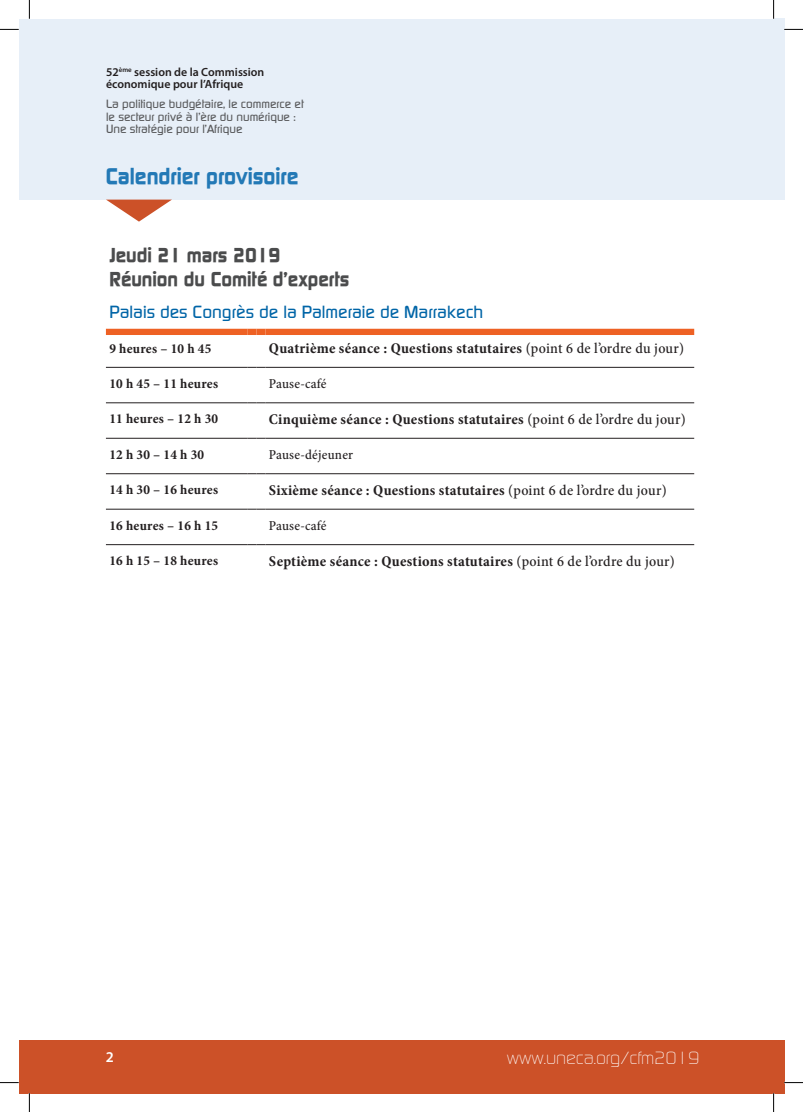
<style>
.page{position:relative;width:803px;height:1112px;background:#fff}
.page>*{position:absolute;margin:0;border:0;box-sizing:border-box;transform-origin:0 0}
.t1{font:700 22.5px "Continuum";color:#2379b6}
.t2{font:700 20px/24px "Continuum";color:#4b4c4d}
.t3{font:500 17.5px "Continuum";color:#0065a7}
.t4{font:300 17.5px "Continuum";color:#fff}
.t5{font:700 condensed 15px "Minion Pro";letter-spacing:.015em;color:#231f20}
.t6{font:600 15px "Myriad Pro";color:#fff}
.t7{font:700 condensed 13.75px "Minion Pro";letter-spacing:.015em;color:#231f20}
.t8{font:500 condensed 13.75px "Minion Pro";letter-spacing:.015em;color:#231f20}
.t9{font:500 11.88px/12.5px "Continuum";color:#57585a}
.t10{font:600 11.88px/11.2px "Myriad Pro";color:#231f20}
.s1{font-weight:500}
</style>
<div class="page">
<div style="left:774px;top:19px;width:10px;height:180px;background:#e7eff8"></div>
<div style="left:774px;top:1039px;width:10px;height:53px;background:#cc5128"></div>
<div style="left:19px;top:19px;width:754px;height:180px;background:#e7eff8"></div>
<div style="left:19px;top:1040px;width:754px;height:52px;background:#cc5128"></div>
<svg style="left:106px;top:199px;width:66px;height:22px"></svg>
<hr style="left:106px;top:367px;width:142px;height:1px;background:#231f20">
<svg style="left:248px;top:367px;width:17px;height:1px"></svg>
<hr style="left:265px;top:367px;width:429px;height:1px;background:#231f20">
<hr style="left:106px;top:402px;width:142px;height:1px;background:#231f20">
<svg style="left:248px;top:402px;width:17px;height:1px"></svg>
<hr style="left:265px;top:402px;width:429px;height:1px;background:#231f20">
<hr style="left:106px;top:438px;width:142px;height:1px;background:#231f20">
<svg style="left:248px;top:438px;width:17px;height:1px"></svg>
<hr style="left:265px;top:438px;width:429px;height:1px;background:#231f20">
<hr style="left:106px;top:473px;width:142px;height:1px;background:#231f20">
<svg style="left:248px;top:473px;width:17px;height:1px"></svg>
<hr style="left:265px;top:473px;width:429px;height:1px;background:#231f20">
<hr style="left:106px;top:509px;width:142px;height:1px;background:#231f20">
<svg style="left:248px;top:509px;width:17px;height:1px"></svg>
<hr style="left:265px;top:509px;width:429px;height:1px;background:#231f20">
<hr style="left:106px;top:544px;width:142px;height:1px;background:#231f20">
<svg style="left:248px;top:544px;width:17px;height:1px"></svg>
<hr style="left:265px;top:544px;width:429px;height:1px;background:#231f20">
<div style="left:106px;top:328px;width:142px;height:7px;background:#ee6124"></div>
<div style="left:248px;top:328px;width:9px;height:7px;background:#ee6124"></div>
<div style="left:257px;top:328px;width:8px;height:7px;background:#ee6124"></div>
<div style="left:265px;top:328px;width:429px;height:7px;background:#ee6124"></div>
<svg style="left:0;top:29px;width:19px;height:1px"></svg>
<svg style="left:784px;top:29px;width:19px;height:1px"></svg>
<svg style="left:0;top:1082px;width:19px;height:1px"></svg>
<svg style="left:784px;top:1081px;width:19px;height:2px"></svg>
<svg style="left:29px;top:0;width:1px;height:19px"></svg>
<svg style="left:29px;top:1092px;width:1px;height:19px"></svg>
<svg style="left:773px;top:0;width:1px;height:19px"></svg>
<svg style="left:773px;top:1092px;width:1px;height:19px"></svg>
<p class="t10" style="left:106px;top:66px;width:160px">52<sup>ème</sup> session de la Commission économique pour l’Afrique</p>
<p class="t9" style="left:106px;top:97px;width:199px">La politique budgétaire, le commerce et le secteur privé à l’ère du numérique :<br>Une stratégie pour l’Afrique</p>
<h1 class="t1" style="left:106px;top:161px;width:194px">Calendrier provisoire</h1>
<h2 class="t2" style="left:109px;top:242px;width:241px">Jeudi 21 mars 2019<br>Réunion du Comité d’experts</h2>
<p class="t3" style="left:109px;top:300px;width:375px">Palais des Congrès de la Palmeraie de Marrakech</p>
<p class="t7" style="left:109px;top:338px;width:103px">9 heures – 10 h 45</p>
<p class="t5" style="left:269px;top:338px;width:417px">Quatrième séance : Questions statutaires <span class="s1">(point 6 de l’ordre du jour)</span></p>
<p class="t7" style="left:109px;top:374px;width:110px">10 h 45 – 11 heures</p>
<p class="t8" style="left:269px;top:374px;width:59px">Pause-café</p>
<p class="t7" style="left:109px;top:409px;width:110px">11 heures – 12 h 30</p>
<p class="t5" style="left:269px;top:409px;width:418px">Cinquième séance : Questions statutaires <span class="s1">(point 6 de l’ordre du jour)</span></p>
<p class="t7" style="left:109px;top:445px;width:96px">12 h 30 – 14 h 30</p>
<p class="t8" style="left:269px;top:445px;width:86px">Pause-déjeuner</p>
<p class="t7" style="left:109px;top:480px;width:110px">14 h 30 – 16 heures</p>
<p class="t5" style="left:269px;top:480px;width:399px">Sixième séance : Questions statutaires <span class="s1">(point 6 de l’ordre du jour)</span></p>
<p class="t7" style="left:109px;top:516px;width:110px">16 heures – 16 h 15</p>
<p class="t8" style="left:269px;top:516px;width:59px">Pause-café</p>
<p class="t7" style="left:109px;top:551px;width:110px">16 h 15 – 18 heures</p>
<p class="t5" style="left:269px;top:551px;width:407px">Septième séance : Questions statutaires <span class="s1">(point 6 de l’ordre du jour)</span></p>
<p class="t6" style="left:106px;top:1047px;width:10px">2</p>
<p class="t4" style="left:507px;top:1046px;width:194px">www.uneca.org/cfm2019</p>
</div>
